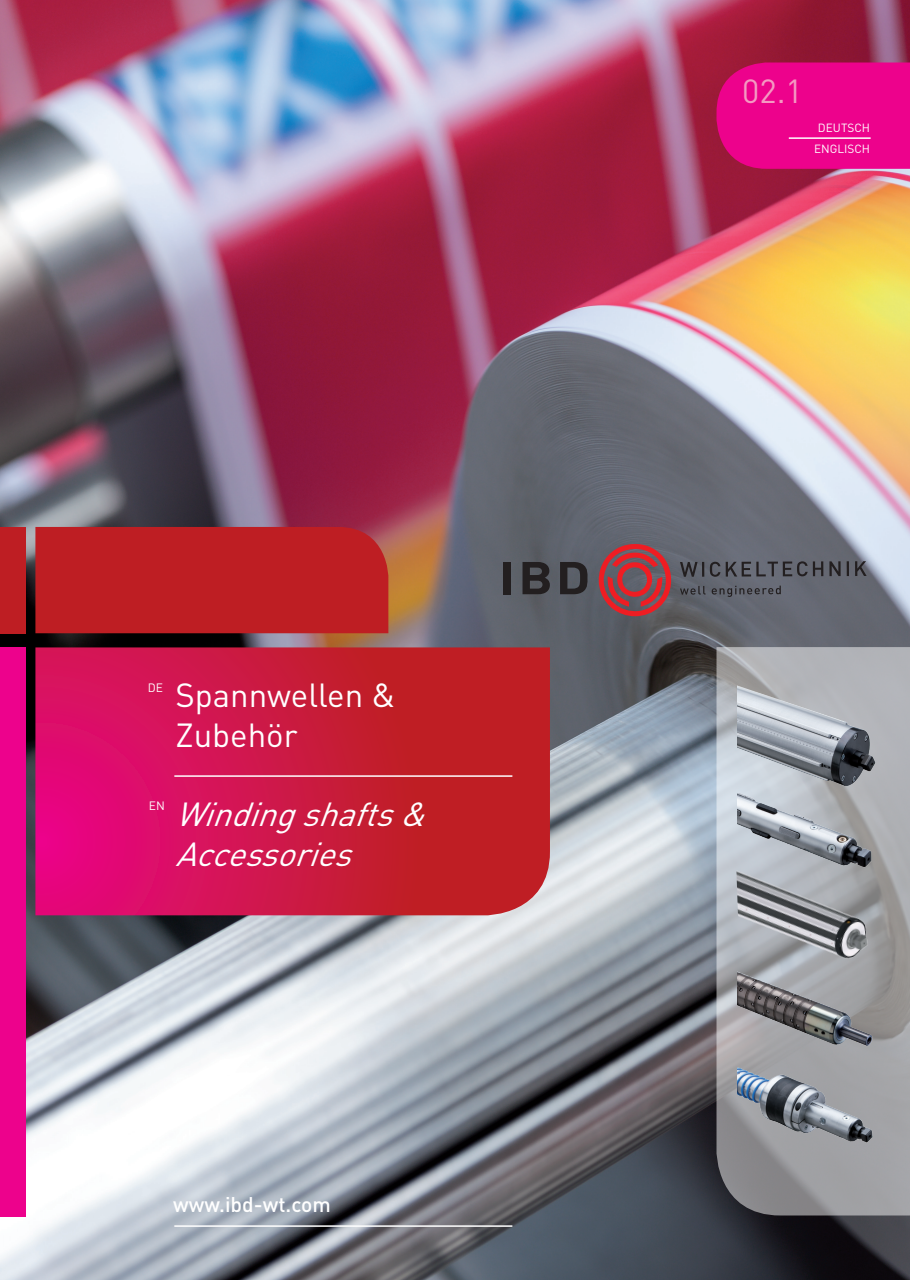
<style>
.page{position:relative;width:910px;height:1280px;background:#fff}
.page>*{position:absolute;margin:0;border:0;box-sizing:border-box;transform-origin:0 0}
.t1{font:italic 33px/39.6px "DIN Pro";color:#fff}
.t2{font:33px/39.6px "DIN Pro";color:#fff}
.t3{font:33px "DIN Pro";color:#f499c2}
.t4{font:500 21px "DIN Pro";color:#fff}
.t5{font:12px "DIN Pro";color:#fff}
.t6{font:11.7px/20.5px "DIN Pro";color:#fff;text-align:center}
</style>
<div class="page">
<img style="left:0;top:0;width:910px;height:1280px">
<svg style="left:716px;top:647px;width:194px;height:568px;background:#a3a4a8"></svg>
<div style="left:35px;top:527px;width:353px;height:106px;background:#be1e23"></div>
<div style="left:0;top:527px;width:26px;height:107px;background:#be1e23"></div>
<div style="left:0;top:647px;width:26px;height:570px;background:#ed028c"></div>
<svg style="left:35px;top:647px;width:515px;height:268px;background:#cc1845"></svg>
<hr style="left:174px;top:775px;width:338px;height:2px;background:#fff">
<div style="left:716px;top:63px;width:194px;height:106px;background:#ed028c"></div>
<hr style="left:789px;top:137px;width:82px;height:2px;background:#fff">
<hr style="left:174px;top:1225px;width:338px;height:2px;background:#fff">
<img style="left:738px;top:669px;width:140px;height:109px">
<img style="left:738px;top:778px;width:140px;height:130px">
<img style="left:738px;top:954px;width:140px;height:131px">
<img style="left:738px;top:1065px;width:138px;height:102px">
<svg style="left:595px;top:544px;width:78px;height:72px;background:#94474f"></svg>
<div style="left:504px;top:562px;width:7px;height:32px;background:#231f20"></div>
<svg style="left:522px;top:562px;width:28px;height:32px"></svg>
<svg style="left:560px;top:562px;width:28px;height:32px"></svg>
<svg style="left:680px;top:562px;width:24px;height:15px"></svg>
<svg style="left:710px;top:562px;width:10px;height:15px"></svg>
<svg style="left:726px;top:561px;width:97px;height:16px;background:#53545c"></svg>
<svg style="left:829px;top:561px;width:12px;height:15px"></svg>
<svg style="left:847px;top:561px;width:2px;height:15px"></svg>
<svg style="left:855px;top:561px;width:12px;height:15px"></svg>
<svg style="left:680px;top:586px;width:26px;height:9px"></svg>
<svg style="left:712px;top:586px;width:69px;height:11px"></svg>
<img style="left:735px;top:835px;width:138px;height:147px">
<p class="t5" style="left:148px;top:679px;width:17px">DE</p>
<p class="t2" style="left:175px;top:674px;width:222px">Spannwellen &amp;<br>Zubehör</p>
<p class="t5" style="left:149px;top:798px;width:17px">EN</p>
<p class="t1" style="left:175px;top:793px;width:266px">Windingshafts&amp;<br>Accessories</p>
<p class="t4" style="left:173px;top:1190px;width:159px">www.ibd-wt.com</p>
<p class="t3" style="left:742px;top:68px;width:62px">02.1</p>
<p class="t6" style="left:814px;top:117px;width:57px">DEUTSCH<br>ENGLISCH</p>
</div>
